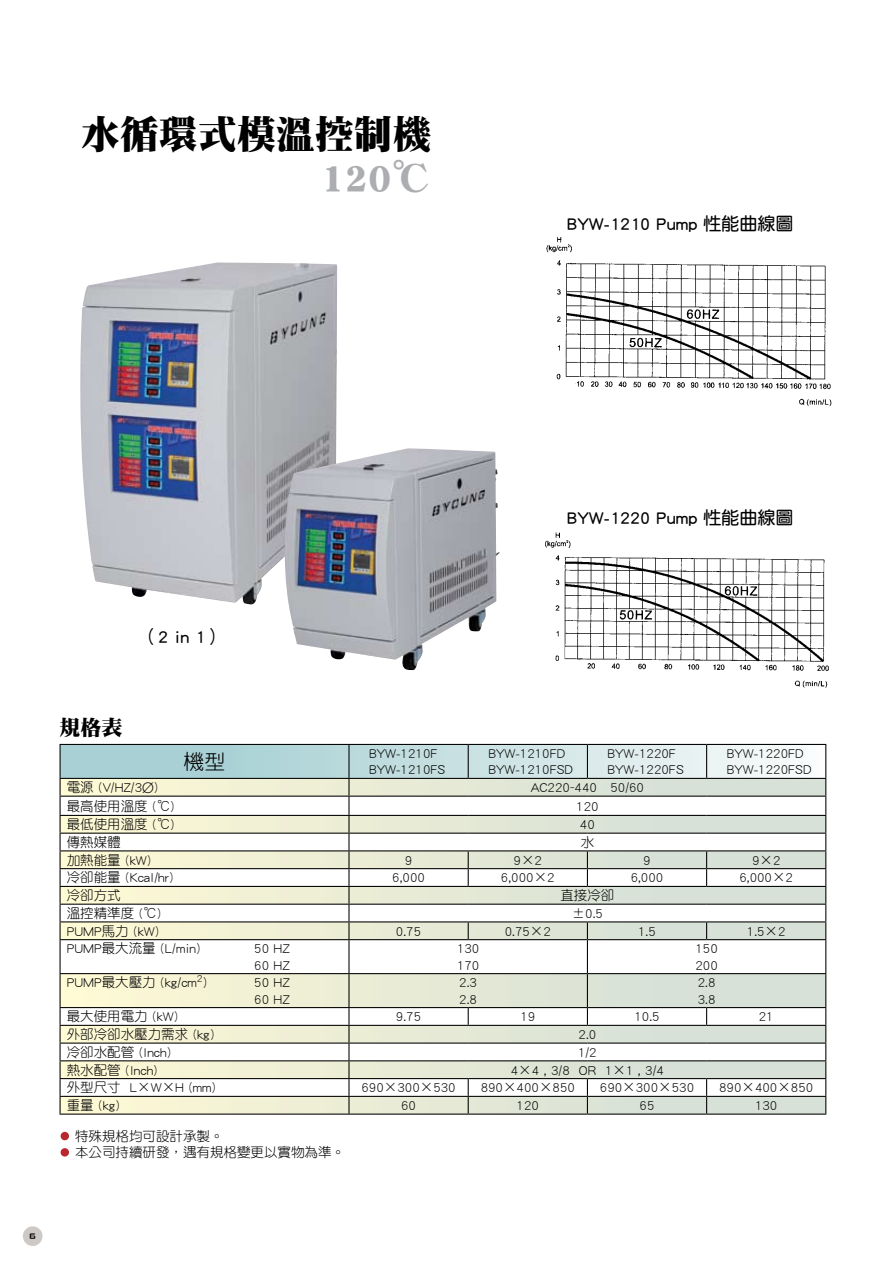
<style>
.page{position:relative;width:893px;height:1263px;background:#fff}
.page>*{position:absolute;margin:0;border:0;box-sizing:border-box;transform-origin:0 0}
.t1{font:39px "DF Ming Std W12";color:#000}
.t2{font:39px "DF Ming Std W12";color:#abadb0}
.t3{font:21px "DF Ming Std W12";color:#000}
.t4{font:21px "DF Yuan Std W3";color:#000}
.t5{font:18px "DF Yuan Std W7";color:#000}
.t6{font:13.5px/16.2px "DF Yuan Std W3";color:#000}
.s1{font-family:"Penumbra Flare Std";font-weight:300}
</style>
<div class="page">
<div style="left:23px;top:1226px;width:20px;height:20px;background:#cdc9c7;border-radius:50%"></div>
<img style="left:546px;top:237px;width:286px;height:170px">
<img style="left:545px;top:532px;width:284px;height:156px">
<svg style="left:61px;top:940px;width:764px;height:173px"></svg>
<hr style="left:60px;top:940px;width:1px;height:33px;background:#000">
<hr style="left:348px;top:940px;width:2px;height:33px;background:#000">
<hr style="left:587px;top:940px;width:1px;height:33px;background:#000">
<hr style="left:825px;top:940px;width:1px;height:33px;background:#000">
<svg style="left:468px;top:1008px;width:1px;height:17px"></svg>
<svg style="left:587px;top:1008px;width:1px;height:17px"></svg>
<svg style="left:706px;top:1008px;width:1px;height:17px"></svg>
<hr style="left:60px;top:939px;width:289px;height:1px;background:#000">
<hr style="left:349px;top:939px;width:119px;height:1px;background:#000">
<hr style="left:468px;top:939px;width:119px;height:1px;background:#000">
<hr style="left:587px;top:939px;width:120px;height:1px;background:#000">
<hr style="left:707px;top:939px;width:119px;height:1px;background:#000">
<hr style="left:60px;top:1025px;width:289px;height:1px;background:#000">
<hr style="left:349px;top:1025px;width:119px;height:1px;background:#000">
<hr style="left:468px;top:1025px;width:119px;height:1px;background:#000">
<hr style="left:587px;top:1025px;width:120px;height:1px;background:#000">
<hr style="left:707px;top:1025px;width:119px;height:1px;background:#000">
<hr style="left:60px;top:1042px;width:289px;height:2px;background:#000">
<hr style="left:349px;top:1042px;width:119px;height:2px;background:#000">
<hr style="left:468px;top:1042px;width:119px;height:2px;background:#000">
<hr style="left:587px;top:1042px;width:120px;height:2px;background:#000">
<hr style="left:707px;top:1042px;width:119px;height:2px;background:#000">
<hr style="left:60px;top:1096px;width:289px;height:1px;background:#000">
<hr style="left:60px;top:1113px;width:289px;height:2px;background:#000">
<hr style="left:349px;top:1096px;width:119px;height:1px;background:#000">
<hr style="left:468px;top:1096px;width:119px;height:1px;background:#000">
<hr style="left:349px;top:1113px;width:119px;height:2px;background:#000">
<hr style="left:468px;top:1113px;width:119px;height:2px;background:#000">
<svg style="left:468px;top:1079px;width:1px;height:34px"></svg>
<hr style="left:587px;top:1096px;width:120px;height:1px;background:#000">
<svg style="left:587px;top:1079px;width:1px;height:34px"></svg>
<hr style="left:707px;top:1096px;width:119px;height:1px;background:#000">
<svg style="left:706px;top:1079px;width:1px;height:34px"></svg>
<hr style="left:587px;top:1113px;width:120px;height:2px;background:#000">
<hr style="left:707px;top:1113px;width:119px;height:2px;background:#000">
<svg style="left:60px;top:744px;width:766px;height:195px"></svg>
<hr style="left:349px;top:904px;width:119px;height:1px;background:#000">
<hr style="left:468px;top:904px;width:119px;height:1px;background:#000">
<hr style="left:587px;top:904px;width:120px;height:1px;background:#000">
<hr style="left:707px;top:904px;width:119px;height:1px;background:#000">
<hr style="left:60px;top:973px;width:289px;height:1px;background:#000">
<hr style="left:60px;top:974px;width:1px;height:33px;background:#000">
<hr style="left:60px;top:1007px;width:289px;height:1px;background:#000">
<hr style="left:349px;top:868px;width:119px;height:1px;background:#000">
<hr style="left:468px;top:868px;width:119px;height:1px;background:#000">
<hr style="left:349px;top:973px;width:119px;height:1px;background:#000">
<hr style="left:348px;top:974px;width:2px;height:33px;background:#000">
<hr style="left:468px;top:973px;width:119px;height:1px;background:#000">
<hr style="left:349px;top:1007px;width:119px;height:1px;background:#000">
<hr style="left:468px;top:1007px;width:119px;height:1px;background:#000">
<hr style="left:587px;top:868px;width:120px;height:1px;background:#000">
<hr style="left:707px;top:868px;width:119px;height:1px;background:#000">
<hr style="left:587px;top:973px;width:120px;height:1px;background:#000">
<hr style="left:587px;top:974px;width:1px;height:33px;background:#000">
<hr style="left:707px;top:973px;width:119px;height:1px;background:#000">
<hr style="left:825px;top:974px;width:1px;height:33px;background:#000">
<hr style="left:587px;top:1007px;width:120px;height:1px;background:#000">
<hr style="left:707px;top:1007px;width:119px;height:1px;background:#000">
<hr style="left:60px;top:1060px;width:289px;height:1px;background:#000">
<svg style="left:60px;top:1008px;width:1px;height:105px"></svg>
<hr style="left:60px;top:1078px;width:289px;height:1px;background:#000">
<hr style="left:349px;top:1060px;width:119px;height:1px;background:#000">
<svg style="left:348px;top:1008px;width:2px;height:105px"></svg>
<hr style="left:468px;top:1060px;width:119px;height:1px;background:#000">
<hr style="left:587px;top:1060px;width:120px;height:1px;background:#000">
<hr style="left:707px;top:1060px;width:119px;height:1px;background:#000">
<svg style="left:825px;top:1008px;width:1px;height:105px"></svg>
<hr style="left:349px;top:1078px;width:119px;height:1px;background:#000">
<hr style="left:468px;top:1078px;width:119px;height:1px;background:#000">
<hr style="left:587px;top:1078px;width:120px;height:1px;background:#000">
<hr style="left:707px;top:1078px;width:119px;height:1px;background:#000">
<div style="left:61px;top:1132px;width:8px;height:8px;background:#b8282e;border-radius:50%"></div>
<div style="left:61px;top:1148px;width:8px;height:8px;background:#b8282e;border-radius:50%"></div>
<img style="left:80px;top:262px;width:257px;height:342px">
<img style="left:285px;top:448px;width:215px;height:222px">
<h1 class="t1" style="left:81px;top:113px;width:353px">水循環式模溫控制機</h1>
<h1 class="t2" style="left:321px;top:157px;width:111px">120℃</h1>
<h3 class="t5" style="left:140px;top:627px;width:85px">（2 in 1）</h3>
<h2 class="t3" style="left:60px;top:716px;width:64px">規格表</h2>
<h3 class="t5" style="left:567px;top:214px;width:228px">BYW-1210 Pump 性能曲線圖</h3>
<h3 class="t5" style="left:567px;top:508px;width:228px">BYW-1220 Pump 性能曲線圖</h3>
<h2 class="t4" style="left:184px;top:750px;width:43px">機型</h2>
<p class="t6" style="left:369px;top:745px;width:78px">BYW-1210F<br>BYW-1210FS</p>
<p class="t6" style="left:488px;top:745px;width:86px">BYW-1210FD<br>BYW-1210FSD</p>
<p class="t6" style="left:608px;top:745px;width:78px">BYW-1220F<br>BYW-1220FS</p>
<p class="t6" style="left:727px;top:745px;width:86px">BYW-1220FD<br>BYW-1220FSD</p>
<p class="t6" style="left:67px;top:779px;width:93px">電源 (V/HZ/3<span class="s1">Ø</span>)</p>
<p class="t6" style="left:531px;top:779px;width:115px">AC220~440 50/60</p>
<p class="t6" style="left:67px;top:797px;width:109px">最高使用溫度 (℃)</p>
<p class="t6" style="left:576px;top:797px;width:24px">120</p>
<p class="t6" style="left:67px;top:816px;width:109px">最低使用溫度 (℃)</p>
<p class="t6" style="left:580px;top:816px;width:16px">40</p>
<p class="t6" style="left:67px;top:834px;width:55px">傳熱媒體</p>
<p class="t6" style="left:581px;top:834px;width:15px">水</p>
<p class="t6" style="left:67px;top:851px;width:86px">加熱能量 (kW)</p>
<p class="t6" style="left:405px;top:851px;width:9px">9</p>
<p class="t6" style="left:514px;top:851px;width:30px">9×2</p>
<p class="t6" style="left:643px;top:851px;width:9px">9</p>
<p class="t6" style="left:752px;top:851px;width:30px">9×2</p>
<p class="t6" style="left:67px;top:869px;width:109px">冷卻能量 (Kcal/hr)</p>
<p class="t6" style="left:392px;top:869px;width:34px">6,000</p>
<p class="t6" style="left:501px;top:869px;width:55px">6,000×2</p>
<p class="t6" style="left:631px;top:869px;width:34px">6,000</p>
<p class="t6" style="left:739px;top:869px;width:55px">6,000×2</p>
<p class="t6" style="left:67px;top:887px;width:55px">冷卻方式</p>
<p class="t6" style="left:560px;top:887px;width:55px">直接冷卻</p>
<p class="t6" style="left:67px;top:905px;width:96px">溫控精準度 (℃)</p>
<p class="t6" style="left:572px;top:905px;width:33px">±0.5</p>
<p class="t6" style="left:67px;top:922px;width:94px">PUMP馬力 (kW)</p>
<p class="t6" style="left:396px;top:922px;width:27px">0.75</p>
<p class="t6" style="left:505px;top:922px;width:48px">0.75×2</p>
<p class="t6" style="left:638px;top:922px;width:19px">1.5</p>
<p class="t6" style="left:747px;top:922px;width:40px">1.5×2</p>
<p class="t6" style="left:67px;top:940px;width:135px">PUMP最大流量 (L/min)</p>
<p class="t6" style="left:254px;top:940px;width:37px">50 HZ<br>60 HZ</p>
<p class="t6" style="left:457px;top:940px;width:24px">130<br>170</p>
<p class="t6" style="left:695px;top:940px;width:24px">150<br>200</p>
<p class="t6" style="left:67px;top:974px;width:142px">PUMP最大壓力 (kg/cm<sup>2</sup>)</p>
<p class="t6" style="left:254px;top:974px;width:37px">50 HZ<br>60 HZ</p>
<p class="t6" style="left:459px;top:974px;width:19px">2.3<br>2.8</p>
<p class="t6" style="left:698px;top:974px;width:19px">2.8<br>3.8</p>
<p class="t6" style="left:67px;top:1008px;width:113px">最大使用電力 (kW)</p>
<p class="t6" style="left:396px;top:1008px;width:27px">9.75</p>
<p class="t6" style="left:520px;top:1008px;width:16px">19</p>
<p class="t6" style="left:634px;top:1008px;width:27px">10.5</p>
<p class="t6" style="left:759px;top:1008px;width:16px">21</p>
<p class="t6" style="left:67px;top:1026px;width:149px">外部冷卻水壓力需求 (kg)</p>
<p class="t6" style="left:578px;top:1026px;width:19px">2.0</p>
<p class="t6" style="left:67px;top:1044px;width:106px">冷卻水配管 (Inch)</p>
<p class="t6" style="left:578px;top:1044px;width:20px">1/2</p>
<p class="t6" style="left:67px;top:1061px;width:93px">熱水配管 (Inch)</p>
<p class="t6" style="left:511px;top:1061px;width:155px">4×4 , 3/8 OR 1×1 , 3/4</p>
<p class="t6" style="left:67px;top:1079px;width:151px">外型尺寸 L×W×H (mm)</p>
<p class="t6" style="left:361px;top:1079px;width:96px">690×300×530</p>
<p class="t6" style="left:481px;top:1079px;width:96px">890×400×850</p>
<p class="t6" style="left:600px;top:1079px;width:96px">690×300×530</p>
<p class="t6" style="left:719px;top:1079px;width:96px">890×400×850</p>
<p class="t6" style="left:67px;top:1097px;width:55px">重量 (kg)</p>
<p class="t6" style="left:401px;top:1097px;width:16px">60</p>
<p class="t6" style="left:517px;top:1097px;width:24px">120</p>
<p class="t6" style="left:639px;top:1097px;width:16px">65</p>
<p class="t6" style="left:755px;top:1097px;width:24px">130</p>
<p class="t6" style="left:75px;top:1128px;width:271px">特殊規格均可設計承製。<br>本公司持續研發，遇有規格變更以實物為準。</p>
</div>
